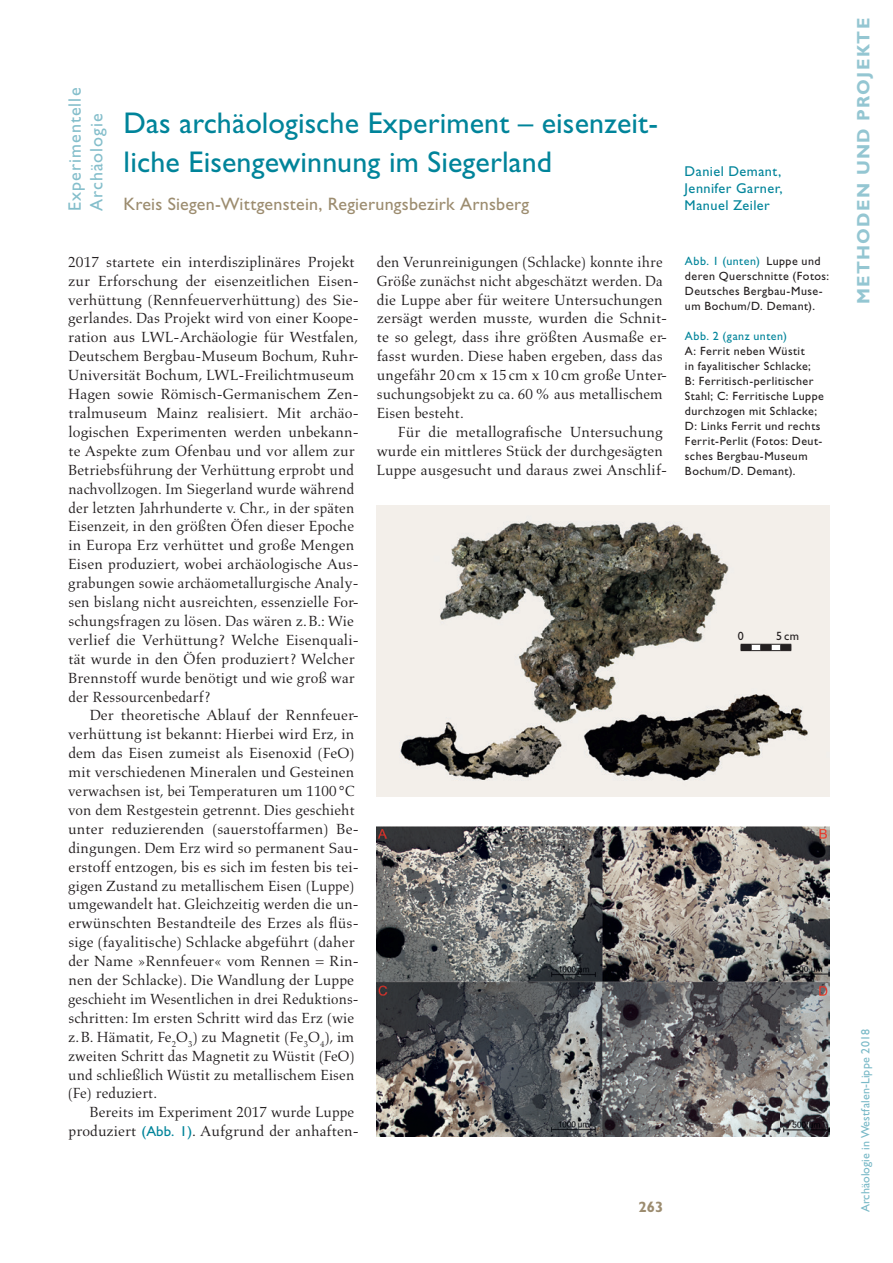
<style>
.page{position:relative;width:893px;height:1263px;background:#fff}
.page>*{position:absolute;margin:0;border:0;box-sizing:border-box;transform-origin:0 0}
.t1{font:30px/39px "Gill Sans Std";letter-spacing:.005em;color:#00849a}
.t2{font:18px "Gill Sans Std";letter-spacing:.015em;color:#9c8c6f}
.t3{font:18px/21.6px "Gill Sans Std";letter-spacing:.06em;color:#84becb}
.t4{font:700 18px "Gill Sans Std";letter-spacing:.07em;color:#94c6d2}
.t5{font:15px/18.9px "Aldus LT Std";letter-spacing:.005em;color:#231f20}
.t6{font:700 15px "Gill Sans Std";color:#9c8c6f}
.t7{font:14.25px/17.1px "Gill Sans Std";letter-spacing:.03em;color:#00849a;text-align:justify}
.t8{font:12px/15px "Gill Sans Std";letter-spacing:.04em;color:#231f20}
.t9{font:12px "Gill Sans Std";letter-spacing:.01em;color:#79b9c7}
.t10{font:12px "Gill Sans Std";letter-spacing:.04em;color:#00849a}
.s1{font-family:"Gill Sans Std";font-size:14.4px;color:#00849a}
.s2{color:#00849a}
</style>
<div class="page">
<img style="left:376px;top:506px;width:453px;height:290px">
<img style="left:376px;top:827px;width:453px;height:309px">
<svg style="left:741px;top:644px;width:51px;height:7px"></svg>
<p class="t3" style="left:64px;top:211px;width:125px;rotate:-90deg">Experimentelle<br>Archäologie</p>
<h1 class="t1" style="left:124px;top:104px;width:536px">Das archäologische Experiment – eisenzeit&shy;liche Eisengewinnung im Siegerland</h1>
<p class="t2" style="left:124px;top:194px;width:407px">Kreis Siegen-Wittgenstein, Regierungsbezirk Arnsberg</p>
<p class="t5" style="left:68px;top:253px;width:292px">2017 startete ein interdisziplinäres Projekt zur Erforschung der eisenzeitlichen Eisen&shy;verhüttung (Rennfeuerverhüttung) des Sie&shy;gerlandes. Das Projekt wird von einer Koope&shy;ration aus LWL-Archäologie für Westfalen, Deutschem Bergbau-Museum Bochum, Ruhr-Universität Bochum, LWL-Freilichtmuseum Hagen sowie Römisch-Germanischem Zen&shy;tralmuseum Mainz realisiert. Mit archäo&shy;logischen Experimenten werden unbekann&shy;te Aspekte zum Ofenbau und vor allem zur Betriebsführung der Verhüttung erprobt und nachvollzogen. Im Siegerland wurde während der letzten Jahrhunderte v. Chr., in der späten Eisenzeit, in den größten Öfen dieser Epoche in Europa Erz verhüttet und große Mengen Eisen produziert, wobei archäologische Aus&shy;grabungen sowie archäometallurgische Analy&shy;sen bislang nicht ausreichten, essenzielle For&shy;schungsfragen zu lösen. Das wären z. B.: Wie verlief die Verhüttung? Welche Eisenquali&shy;tät wurde in den Öfen produziert? Welcher Brennstoff wurde benötigt und wie groß war der Ressourcenbedarf?</p>
<p class="t5" style="left:68px;top:706px;width:292px;text-indent:22px">Der theoretische Ablauf der Rennfeuer&shy;verhüttung ist bekannt: Hierbei wird Erz, in dem das Eisen zumeist als Eisenoxid (FeO) mit verschiedenen Mineralen und Gesteinen verwachsen ist, bei Temperaturen um 1100 °C von dem Restgestein getrennt. Dies geschieht unter reduzierenden (sauerstoffarmen) Be&shy;dingungen. Dem Erz wird so permanent Sau&shy;erstoff entzogen, bis es sich im festen bis tei&shy;gigen Zustand zu metallischem Eisen (Luppe) umgewandelt hat. Gleichzeitig werden die un&shy;erwünschten Bestandteile des Erzes als flüs&shy;sige (fayalitische) Schlacke abgeführt (daher der Name »Rennfeuer« vom Rennen = Rin&shy;nen der Schlacke). Die Wandlung der Luppe geschieht im Wesentlichen in drei Reduktions&shy;schritten: Im ersten Schritt wird das Erz (wie z. B. Hämatit, Fe<sub>2</sub>O<sub>3</sub>) zu Magnetit (Fe<sub>3</sub>O<sub>4</sub>), im zweiten Schritt das Magnetit zu Wüstit (FeO) und schließlich Wüstit zu metallischem Eisen (Fe) reduziert.</p>
<p class="t5" style="left:69px;top:1103px;width:292px;text-indent:21px">Bereits im Experiment 2017 wurde Luppe produziert <span class="s1">(Abb. 1)</span>. Aufgrund der anhaften-</p>
<p class="t5" style="left:377px;top:253px;width:292px">den Verunreinigungen (Schlacke) konnte ihre Größe zunächst nicht abgeschätzt werden. Da die Luppe aber für weitere Untersuchungen zersägt werden musste, wurden die Schnit&shy;te so gelegt, dass ihre größten Ausmaße er&shy;fasst wurden. Diese haben ergeben, dass das ungefähr 20 cm x 15 cm x 10 cm große Unter&shy;suchungsobjekt zu ca. 60 % aus metallischem Eisen besteht.</p>
<p class="t5" style="left:376px;top:423px;width:292px;text-indent:21px">Für die metallografische Untersuchung wurde ein mittleres Stück der durchgesägten<br>Luppe ausgesucht und daraus zwei Anschlif-</p>
<p class="t7" style="left:685px;top:163px;width:100px">Daniel Demant, Jennifer Garner, Manuel Zeiler</p>
<p class="t8" style="left:685px;top:253px;width:146px"><span class="s2">Abb. 1 (unten)</span> Luppe und deren Querschnitte (Fotos:<br>Deutsches Bergbau-Muse&shy;um Bochum/D. Demant).</p>
<p class="t10" style="left:685px;top:329px;width:103px">Abb. 2 (ganz unten)</p>
<p class="t8" style="left:685px;top:343px;width:140px">A: Ferrit neben Wüstit<br>in fayalitischer Schlacke;<br>B: Ferritisch-perlitischer<br>Stahl; C: Ferritische Luppe durchzogen mit Schlacke;<br>D: Links Ferrit und rechts<br>Ferrit-Perlit (Fotos: Deut&shy;sches Bergbau-Museum<br>Bochum/D. Demant).</p>
<p class="t8" style="left:738px;top:628px;width:7px">0</p>
<p class="t8" style="left:776px;top:628px;width:24px">5 cm</p>
<p class="t6" style="left:638px;top:1198px;width:26px">263</p>
<p class="t4" style="left:853px;top:304px;width:287px;rotate:-90deg">METHODEN UND PROJEKTE</p>
<p class="t9" style="left:859px;top:1212px;width:184px;rotate:-90deg">Archäologie in Westfalen-Lippe 2018</p>
</div>
